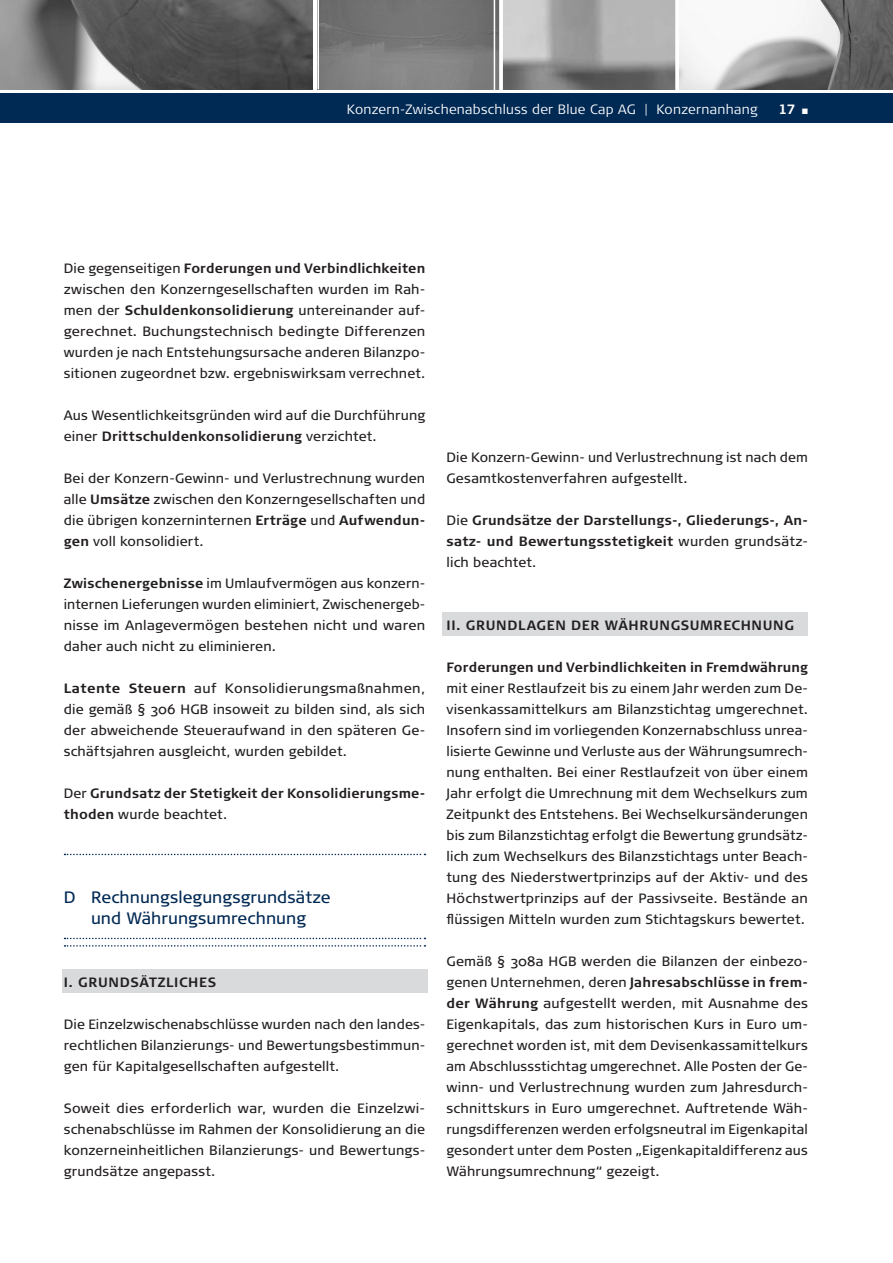
<style>
.page{position:relative;width:893px;height:1263px;background:#fff}
.page>*{position:absolute;margin:0;border:0;box-sizing:border-box;transform-origin:0 0}
.t1{font:16.5px/21px "Signa Normal";letter-spacing:.005em;color:#002954;text-align:center}
.t2{font:13.5px/21px "Signa Normal";letter-spacing:.01em;color:#231f20;text-align:justify}
.t3{font:700 13.5px/21px "Signa Normal";letter-spacing:.015em;color:#231f20}
.t4{font:300 13.5px "Signa Column";letter-spacing:.02em;color:#fff}
.t5{font:700 13.5px "Signa Column";letter-spacing:.05em;color:#231f20}
.t6{font:700 13.5px "Signa Column";color:#fff}
.s1{font-weight:700}
.s2{font-weight:400}
</style>
<div class="page">
<div style="left:442px;top:612px;width:366px;height:24px;background:#d8dadc"></div>
<div style="left:62px;top:970px;width:365px;height:23px;background:#d8dadc"></div>
<img style="left:0;top:0;width:313px;height:89px">
<img style="left:503px;top:0;width:172px;height:89px">
<img style="left:319px;top:0;width:180px;height:89px">
<img style="left:679px;top:0;width:214px;height:89px">
<svg style="left:499px;top:0;width:4px;height:90px"></svg>
<hr style="left:494px;top:0;width:1px;height:91px;background:#fff">
<svg style="left:675px;top:0;width:1px;height:90px"></svg>
<div style="left:0;top:94px;width:893px;height:29px;background:#002954"></div>
<svg style="left:65px;top:854px;width:360px;height:1px"></svg>
<svg style="left:65px;top:938px;width:360px;height:1px"></svg>
<svg style="left:65px;top:945px;width:360px;height:2px"></svg>
<p class="t4" style="left:347px;top:101px;width:412px">Konzern-Zwischenabschluss der Blue Cap AG | Konzernanhang</p>
<p class="t6" style="left:779px;top:101px;width:18px">17</p>
<p class="t2" style="left:64px;top:258px;width:363px">Die gegenseitigen <span class="s1">Forderungen und Verbindlichkeiten </span>zwischen den Konzerngesellschaften wurden im Rah&shy;men der <span class="s1">Schuldenkonsolidierung</span> untereinander auf&shy;gerechnet. Buchungstechnisch bedingte Differenzen wurden je nach Entstehungsursache anderen Bilanzpo&shy;sitionen zugeordnet bzw. ergebniswirksam verrechnet.</p>
<p class="t2" style="left:64px;top:405px;width:363px">Aus Wesentlichkeitsgründen wird auf die Durchführung einer <span class="s1">Drittschuldenkonsolidierung</span> verzichtet.</p>
<p class="t2" style="left:64px;top:468px;width:363px">Bei der Konzern-Gewinn- und Verlustrechnung wurden alle <span class="s1">Umsätze</span> zwischen den Konzerngesellschaften und die übrigen konzerninternen <span class="s1">Erträge</span> und <span class="s1">Aufwendun&shy;gen</span> voll konsolidiert.</p>
<p class="t2" style="left:64px;top:573px;width:363px;text-align:left"><span class="s1">Zwischenergebnisse</span> im Umlaufvermögen aus konzern&shy;internen Lieferungen wurden eliminiert, Zwischenergeb&shy;nisse im Anlagevermögen bestehen nicht und waren daher auch nicht zu eliminieren.</p>
<p class="t2" style="left:64px;top:678px;width:363px"><span class="s1">Latente Steuern</span> auf Konsolidierungsmaßnahmen, die gemäß § 306 HGB insoweit zu bilden sind, als sich der abweichende Steueraufwand in den späteren Ge&shy;schäftsjahren ausgleicht, wurden gebildet.</p>
<p class="t3" style="left:64px;top:783px;width:363px"><span class="s2">Der</span> Grundsatz der Stetigkeit der Konsolidierungsme&shy;thoden <span class="s2">wurde beachtet.</span></p>
<p class="t1" style="left:64px;top:887px;width:268px">D Rechnungslegungsgrundsätze und Währungsumrechnung</p>
<p class="t5" style="left:64px;top:974px;width:36px">I. GRUNDS</p>
<p class="t5" style="left:140px;top:974px;width:19px">ÄTZLICHES</p>
<p class="t2" style="left:64px;top:1014px;width:363px">Die Einzelzwischenabschlüsse wurden nach den landes&shy;rechtlichen Bilanzierungs- und Bewertungsbestimmun&shy;gen für Kapitalgesellschaften aufgestellt.</p>
<p class="t2" style="left:64px;top:1098px;width:363px">Soweit dies erforderlich war, wurden die Einzelzwi&shy;schenabschlüsse im Rahmen der Konsolidierung an die konzerneinheitlichen Bilanzierungs- und Bewertungs&shy;grundsätze angepasst.</p>
<p class="t2" style="left:446px;top:447px;width:363px">Die Konzern-Gewinn- und Verlustrechnung ist nach dem<br>Gesamtkostenverfahren aufgestellt.</p>
<p class="t3" style="left:446px;top:510px;width:363px;text-align:justify"><span class="s2">Die</span> Grundsätze der Darstellungs-, Gliederungs-, An&shy;satz- und Bewertungsstetigkeit <span class="s2">wurden grundsätz&shy;lich beachtet.</span></p>
<p class="t5" style="left:446px;top:617px;width:41px">II. GRUNDLAGEN</p>
<p class="t5" style="left:571px;top:617px;width:11px">DER</p>
<p class="t5" style="left:605px;top:617px;width:36px">WÄHRUNGSUMRECHNUNG</p>
<p class="t3" style="left:446px;top:657px;width:363px">Forderungen und Verbindlichkeiten in Fremdwährung</p>
<p class="t2" style="left:446px;top:678px;width:363px">mit einer Restlaufzeit bis zu einem Jahr werden zum De&shy;visenkassamittelkurs am Bilanzstichtag umgerechnet.<br>Insofern sind im vorliegenden Konzernabschluss unrea&shy;lisierte Gewinne und Verluste aus der Währungsumrech&shy;nung enthalten. Bei einer Restlaufzeit von über einem Jahr erfolgt die Umrechnung mit dem Wechselkurs zum Zeitpunkt des Entstehens. Bei Wechselkursänderungen bis zum Bilanzstichtag erfolgt die Bewertung grundsätz&shy;lich zum Wechselkurs des Bilanzstichtags unter Beach&shy;tung des Niederstwertprinzips auf der Aktiv- und des Höchstwertprinzips auf der Passivseite. Bestände an flüssigen Mitteln wurden zum Stichtagskurs bewertet.</p>
<p class="t2" style="left:446px;top:951px;width:363px">Gemäß § 308a HGB werden die Bilanzen der einbezo&shy;genen Unternehmen, deren <span class="s1">Jahresabschlüsse in frem&shy;der Währung</span> aufgestellt werden, mit Ausnahme des Eigenkapitals, das zum historischen Kurs in Euro um&shy;gerechnet worden ist, mit dem Devisenkassamittelkurs am Abschlussstichtag umgerechnet. Alle Posten der Ge&shy;winn- und Verlustrechnung wurden zum Jahresdurch&shy;schnittskurs in Euro umgerechnet. Auftretende Wäh&shy;rungsdifferenzen werden erfolgsneutral im Eigenkapital gesondert unter dem Posten „Eigenkapitaldifferenz aus Währungsumrechnung“ gezeigt.</p>
</div>
